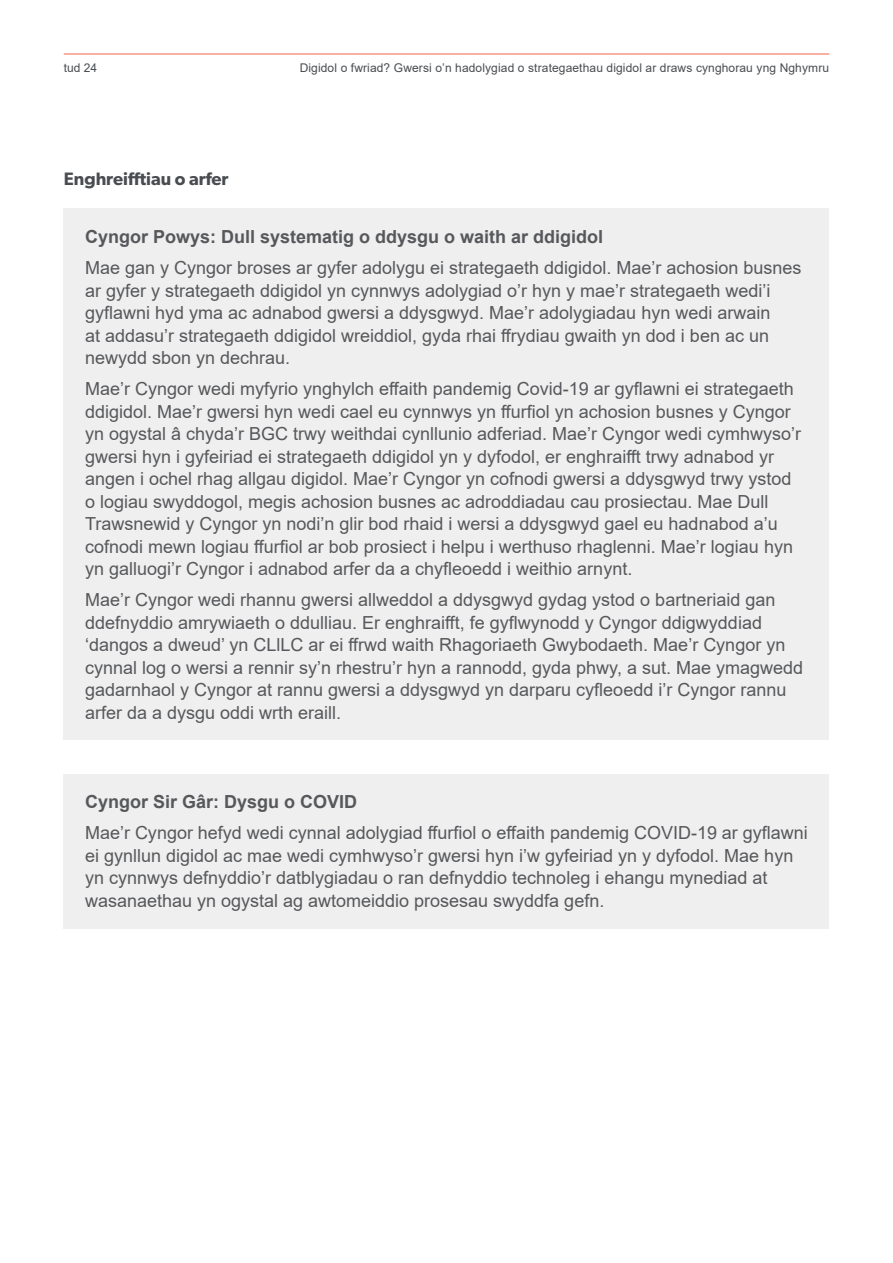
<style>
.page{position:relative;width:893px;height:1263px;background:#fff}
.page>*{position:absolute;margin:0;border:0;box-sizing:border-box;transform-origin:0 0}
.Body{font:18px/22.5px "Arial";color:#56585b}
.Body-2{font:700 18px "Arial";color:#56585b}
.t1{font:600 18px "Gibson";color:#494d50}
.t2{font:12px "Arial";letter-spacing:.01em;color:#494d50}
</style>
<div class="page">
<hr style="left:64px;top:54px;width:765px;height:1px;background:#f16449">
<div style="left:64px;top:209px;width:765px;height:531px;background:#f0efef"></div>
<div style="left:64px;top:774px;width:765px;height:154px;background:#f0efef"></div>
<p class="t2" style="left:64px;top:59px;width:35px">tud 24</p>
<p class="t2" style="left:300px;top:59px;width:531px">Digidol o fwriad? Gwersi o’n hadolygiad o strategaethau digidol ar draws cynghorau yng Nghymru</p>
<h3 class="t1" style="left:64px;top:168px;width:166px">Enghreifftiau o arfer</h3>
<p class="Body-2" style="left:85px;top:224px;width:520px">Cyngor Powys: Dull systematig o ddysgu o waith ar ddigidol</p>
<p class="Body" style="left:85px;top:256px;width:718px">Mae gan y Cyngor broses ar gyfer adolygu ei strategaeth ddigidol. Mae’r achosion busnes ar gyfer y strategaeth ddigidol yn cynnwys adolygiad o’r hyn y mae’r strategaeth wedi’i gyflawni hyd yma ac adnabod gwersi a ddysgwyd. Mae’r adolygiadau hyn wedi arwain<br>at addasu’r strategaeth ddigidol wreiddiol, gyda rhai ffrydiau gwaith yn dod i ben ac un newydd sbon yn dechrau.</p>
<p class="Body" style="left:85px;top:377px;width:718px">Mae’r Cyngor wedi myfyrio ynghylch effaith pandemig Covid-19 ar gyflawni ei strategaeth ddigidol. Mae’r gwersi hyn wedi cael eu cynnwys yn ffurfiol yn achosion busnes y Cyngor yn ogystal â chyda’r BGC trwy weithdai cynllunio adferiad. Mae’r Cyngor wedi cymhwyso’r gwersi hyn i gyfeiriad ei strategaeth ddigidol yn y dyfodol, er enghraifft trwy adnabod yr angen i ochel rhag allgau digidol. Mae’r Cyngor yn cofnodi gwersi a ddysgwyd trwy ystod o logiau swyddogol, megis achosion busnes ac adroddiadau cau prosiectau. Mae Dull Trawsnewid y Cyngor yn nodi’n glir bod rhaid i wersi a ddysgwyd gael eu hadnabod a’u cofnodi mewn logiau ffurfiol ar bob prosiect i helpu i werthuso rhaglenni. Mae’r logiau hyn yn galluogi’r Cyngor i adnabod arfer da a chyfleoedd i weithio arnynt.</p>
<p class="Body" style="left:85px;top:588px;width:720px">Mae’r Cyngor wedi rhannu gwersi allweddol a ddysgwyd gydag ystod o bartneriaid gan ddefnyddio amrywiaeth o ddulliau. Er enghraifft, fe gyflwynodd y Cyngor ddigwyddiad ‘dangos a dweud’ yn CLlLC ar ei ffrwd waith Rhagoriaeth Gwybodaeth. Mae’r Cyngor yn cynnal log o wersi a rennir sy’n rhestru’r hyn a rannodd, gyda phwy, a sut. Mae ymagwedd gadarnhaol y Cyngor at rannu gwersi a ddysgwyd yn darparu cyfleoedd i’r Cyngor rannu arfer da a dysgu oddi wrth eraill.</p>
<p class="Body-2" style="left:85px;top:789px;width:274px">Cyngor Sir Gâr: Dysgu o COVID</p>
<p class="Body" style="left:85px;top:822px;width:724px">Mae’r Cyngor hefyd wedi cynnal adolygiad ffurfiol o effaith pandemig COVID-19 ar gyflawni ei gynllun digidol ac mae wedi cymhwyso’r gwersi hyn i’w gyfeiriad yn y dyfodol. Mae hyn yn cynnwys defnyddio’r datblygiadau o ran defnyddio technoleg i ehangu mynediad at wasanaethau yn ogystal ag awtomeiddio prosesau swyddfa gefn.</p>
</div>
